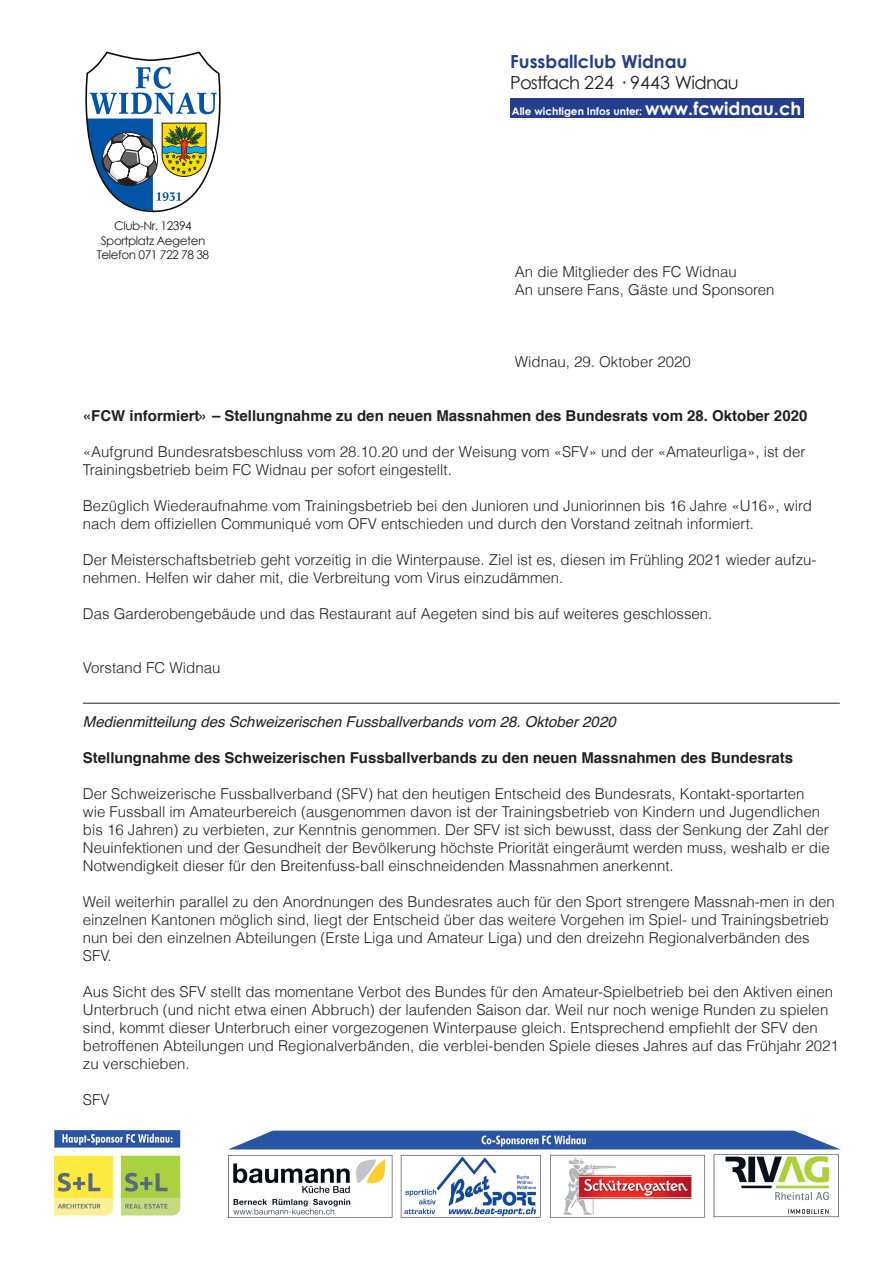
<style>
.page{position:relative;width:893px;height:1263px;background:#fff}
.page>*{position:absolute;margin:0;border:0;box-sizing:border-box;transform-origin:0 0}
.t1{font:18px "Century Gothic";letter-spacing:-.04em;color:#231f20}
.t2{font:700 18px "Century Gothic";color:#253f8e}
.t3{font:300 15px/18px "Helvetica";color:#231f20}
.t4{font:700 15px "Helvetica";color:#231f20}
.t5{font:italic 15px "Helvetica";color:#231f20}
.t6{font:12px/14.4px "Century Gothic";letter-spacing:-.04em;color:#231f20;text-align:center}
.t7{font:700 10.5px "Century Gothic";color:#fff}
.s1{font-size:18px}
</style>
<div class="page">
<svg style="left:85px;top:52px;width:136px;height:160px"></svg>
<div style="left:510px;top:98px;width:294px;height:20px;background:#253f8e"></div>
<img style="left:54px;top:1130px;width:787px;height:88px">
<hr style="left:83px;top:703px;width:757px;height:1px;background:#231f20">
<p class="t6" style="left:97px;top:218px;width:114px">Club-Nr. 12394<br>Sportplatz Aegeten<br>Telefon 071 722 78 38</p>
<p class="t2" style="left:510px;top:47px;width:179px">Fussballclub Widnau</p>
<p class="t1" style="left:510px;top:70px;width:230px">Postfach 224 · 9443 Widnau</p>
<p class="t7" style="left:512px;top:103px;width:291px">Alle wichtigen Infos unter: <span class="s1">www.fcwidnau.ch</span></p>
<p class="t3" style="left:515px;top:262px;width:261px">An die Mitglieder des FC Widnau<br>An unsere Fans, Gäste und Sponsoren</p>
<p class="t3" style="left:515px;top:352px;width:177px">Widnau, 29. Oktober 2020</p>
<p class="t4" style="left:83px;top:404px;width:726px">«FCW informiert» – Stellungnahme zu den neuen Massnahmen des Bundesrats vom 28. Oktober 2020</p>
<p class="t3" style="left:83px;top:442px;width:724px">«Aufgrund Bundesratsbeschluss vom 28.10.20 und der Weisung vom «SFV» und der «Amateurliga», ist der<br>Trainingsbetrieb beim FC Widnau per sofort eingestellt.</p>
<p class="t3" style="left:83px;top:496px;width:730px">Bezüglich Wiederaufnahme vom Trainingsbetrieb bei den Junioren und Juniorinnen bis 16 Jahre «U16», wird nach dem offiziellen Communiqué vom OFV entschieden und durch den Vorstand zeitnah informiert.</p>
<p class="t3" style="left:83px;top:550px;width:735px">Der Meisterschaftsbetrieb geht vorzeitig in die Winterpause. Ziel ist es, diesen im Frühling 2021 wieder aufzu&shy;nehmen. Helfen wir daher mit, die Verbreitung vom Virus einzudämmen.</p>
<p class="t3" style="left:83px;top:604px;width:631px">Das Garderobengebäude und das Restaurant auf Aegeten sind bis auf weiteres geschlossen.</p>
<p class="t3" style="left:83px;top:658px;width:139px">Vorstand FC Widnau</p>
<p class="t5" style="left:83px;top:710px;width:534px">Medienmitteilung des Schweizerischen Fussballverbands vom 28. Oktober 2020</p>
<p class="t4" style="left:83px;top:746px;width:712px">Stellungnahme des Schweizerischen Fussballverbands zu den neuen Massnahmen des Bundesrats</p>
<p class="t3" style="left:83px;top:784px;width:748px">Der Schweizerische Fussballverband (SFV) hat den heutigen Entscheid des Bundesrats, Kontakt-sportarten wie Fussball im Amateurbereich (ausgenommen davon ist der Trainingsbetrieb von Kindern und Jugendlichen bis 16 Jahren) zu verbieten, zur Kenntnis genommen. Der SFV ist sich bewusst, dass der Senkung der Zahl der Neuinfektionen und der Gesundheit der Bevölkerung höchste Priorität eingeräumt werden muss, weshalb er die Notwendigkeit dieser für den Breitenfuss-ball einschneidenden Massnahmen anerkennt.</p>
<p class="t3" style="left:83px;top:892px;width:753px">Weil weiterhin parallel zu den Anordnungen des Bundesrates auch für den Sport strengere Massnah-men in den einzelnen Kantonen möglich sind, liegt der Entscheid über das weitere Vorgehen im Spiel- und Trainingsbetrieb nun bei den einzelnen Abteilungen (Erste Liga und Amateur Liga) und den dreizehn Regionalverbänden des SFV.</p>
<p class="t3" style="left:83px;top:982px;width:757px">Aus Sicht des SFV stellt das momentane Verbot des Bundes für den Amateur-Spielbetrieb bei den Aktiven einen Unterbruch (und nicht etwa einen Abbruch) der laufenden Saison dar. Weil nur noch wenige Runden zu spielen sind, kommt dieser Unterbruch einer vorgezogenen Winterpause gleich. Entsprechend empfiehlt der SFV den betroffenen Abteilungen und Regionalverbänden, die verblei-benden Spiele dieses Jahres auf das Frühjahr 2021 zu verschieben.</p>
<p class="t3" style="left:83px;top:1090px;width:28px">SFV</p>
</div>
